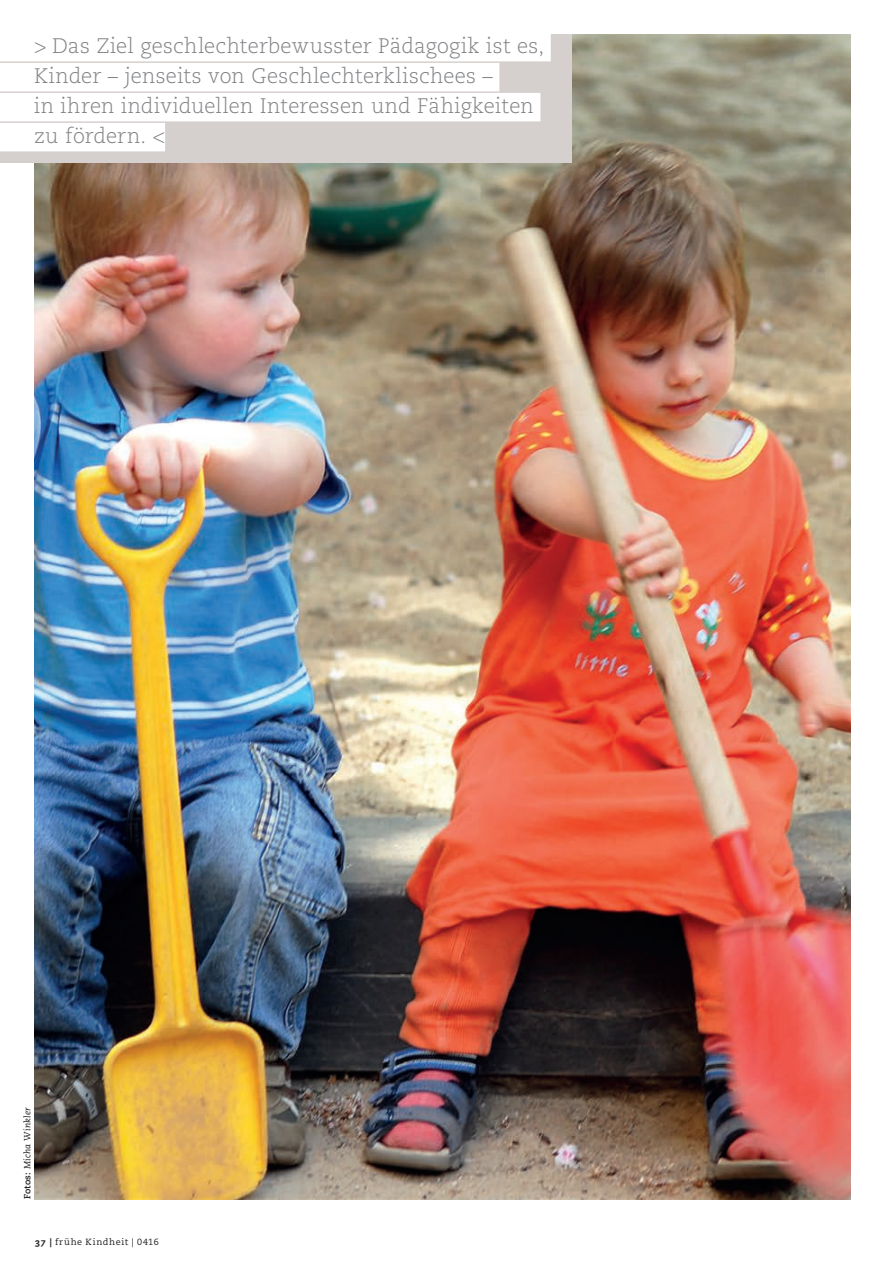
<style>
.page{position:relative;width:893px;height:1263px;background:#fff}
.page>*{position:absolute;margin:0;border:0;box-sizing:border-box;transform-origin:0 0}
.t1{font:300 21px/30px "Caecilia";letter-spacing:.01em;color:#808285}
.t2{font:9px "Caecilia";letter-spacing:.075em;color:#231f20}
.t3{font:italic 9px "Caecilia";letter-spacing:.025em;color:#231f20}
.s1{font-weight:700;font-style:normal}
.s2{font-family:"Caecilia Heavy Os F"}
</style>
<div class="page">
<img style="left:34px;top:34px;width:816px;height:1165px">
<div style="left:0;top:34px;width:572px;height:128px;background:#d5d0ce"></div>
<div style="left:0;top:33px;width:551px;height:28px;background:#fff"></div>
<div style="left:0;top:63px;width:499px;height:28px;background:#fff"></div>
<div style="left:0;top:93px;width:540px;height:28px;background:#fff"></div>
<div style="left:0;top:123px;width:165px;height:28px;background:#fff"></div>
<p class="t1" style="left:34px;top:31px;width:512px">&gt; Das Ziel geschlechterbewusster Pädagogik ist es, Kinder – jenseits von Geschlechterklischees –<br>in ihren individuellen Interessen und Fähigkeiten zu fördern. &lt;</p>
<p class="t3" style="left:22px;top:1199px;width:94px;rotate:-90deg"><span class="s1">Fotos:</span> Micha Winkler</p>
<p class="t2" style="left:35px;top:1236px;width:125px"><span class="s2">37 |</span> frühe Kindheit | 0416</p>
</div>
